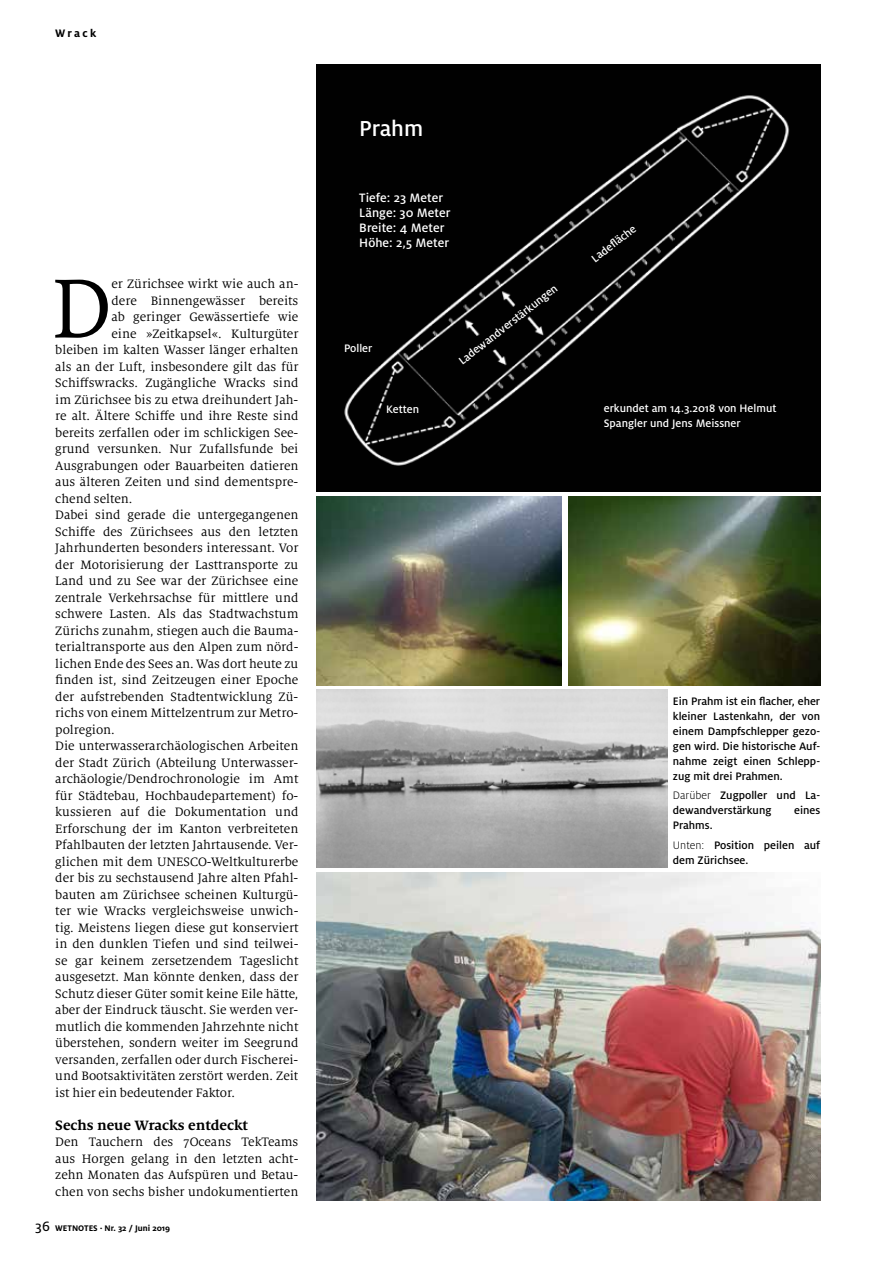
<style>
.page{position:relative;width:893px;height:1263px;background:#fff}
.page>*{position:absolute;margin:0;border:0;box-sizing:border-box;transform-origin:0 0}
.t1{font:92.85px "Milo Serif OT";color:#000}
.t2{font:500 24px "Milo OT";letter-spacing:-.005em;color:#fff}
.t3{font:700 15px "Milo Serif OT";color:#000}
.t4{font:13.5px/16.5px "Milo Serif OT";color:#000;text-align:justify}
.t5{font:500 13.5px/15px "Milo OT";color:#fff}
.t6{font:500 12px/15px "Milo OT";color:#000}
.t7{font:500 12px/15px "Milo OT";color:#fff}
.t8{font:700 12px "Milo OT";letter-spacing:.19em;color:#000}
.t9{font:700 9px "Milo OT";color:#000}
.s1{font-family:"Milo OT Text";font-weight:400;font-size:15px}
.s2{font-weight:300}
</style>
<div class="page">
<img style="left:316px;top:496px;width:246px;height:189px">
<img style="left:316px;top:689px;width:352px;height:179px">
<div style="left:316px;top:65px;width:505px;height:427px;background:#010101"></div>
<img style="left:568px;top:496px;width:252px;height:189px">
<img style="left:316px;top:872px;width:504px;height:328px">
<p class="t8" style="left:55px;top:26px;width:43px">Wrack</p>
<h1 class="t1" style="left:51px;top:259px;width:62px">D</h1>
<p class="t4" style="left:112px;top:276px;width:188px">er Zürichsee wirkt wie auch an-</p>
<p class="t4" style="left:112px;top:292px;width:188px">dere Binnengewässer bereits</p>
<p class="t4" style="left:112px;top:309px;width:188px">ab geringer Gewässertiefe wie</p>
<p class="t4" style="left:112px;top:325px;width:188px">eine »Zeitkapsel«. Kulturgüter</p>
<p class="t4" style="left:55px;top:342px;width:245px">bleiben im kalten Wasser länger erhalten</p>
<p class="t4" style="left:55px;top:358px;width:245px">als an der Luft, insbesondere gilt das für</p>
<p class="t4" style="left:55px;top:375px;width:245px">Schiffswracks. Zugängliche Wracks sind</p>
<p class="t4" style="left:55px;top:391px;width:245px">im Zürichsee bis zu etwa dreihundert Jah-</p>
<p class="t4" style="left:55px;top:408px;width:245px">re alt. Ältere Schiffe und ihre Reste sind</p>
<p class="t4" style="left:55px;top:424px;width:245px">bereits zerfallen oder im schlickigen See-</p>
<p class="t4" style="left:55px;top:441px;width:245px">grund versunken. Nur Zufallsfunde bei</p>
<p class="t4" style="left:55px;top:457px;width:245px">Ausgrabungen oder Bauarbeiten datieren</p>
<p class="t4" style="left:55px;top:474px;width:245px">aus älteren Zeiten und sind dementspre-</p>
<p class="t4" style="left:55px;top:490px;width:79px">chend selten.</p>
<p class="t4" style="left:55px;top:507px;width:245px">Dabei sind gerade die untergegangenen</p>
<p class="t4" style="left:55px;top:523px;width:245px">Schiffe des Zürichsees aus den letzten</p>
<p class="t4" style="left:55px;top:540px;width:245px">Jahrhunderten besonders interessant. Vor</p>
<p class="t4" style="left:55px;top:556px;width:245px">der Motorisierung der Lasttransporte zu</p>
<p class="t4" style="left:55px;top:573px;width:245px">Land und zu See war der Zürichsee eine</p>
<p class="t4" style="left:55px;top:589px;width:245px">zentrale Verkehrsachse für mittlere und</p>
<p class="t4" style="left:55px;top:606px;width:245px">schwere Lasten. Als das Stadtwachstum</p>
<p class="t4" style="left:55px;top:622px;width:245px">Zürichs zunahm, stiegen auch die Bauma-</p>
<p class="t4" style="left:55px;top:639px;width:245px">terialtransporte aus den Alpen zum nörd-</p>
<p class="t4" style="left:55px;top:655px;width:245px">lichen Ende des Sees an. Was dort heute zu</p>
<p class="t4" style="left:55px;top:672px;width:245px">finden ist, sind Zeitzeugen einer Epoche</p>
<p class="t4" style="left:55px;top:688px;width:245px">der aufstrebenden Stadtentwicklung Zü-</p>
<p class="t4" style="left:55px;top:705px;width:245px">richs von einem Mittelzentrum zur Metro-</p>
<p class="t4" style="left:55px;top:721px;width:61px">polregion.</p>
<p class="t4" style="left:55px;top:738px;width:245px">Die unterwasserarchäologischen Arbeiten</p>
<p class="t4" style="left:55px;top:754px;width:245px">der Stadt Zürich (Abteilung Unterwasser-</p>
<p class="t4" style="left:55px;top:771px;width:245px">archäologie/Dendrochronologie im Amt</p>
<p class="t4" style="left:55px;top:787px;width:245px">für Städtebau, Hochbaudepartement) fo-</p>
<p class="t4" style="left:55px;top:804px;width:245px">kussieren auf die Dokumentation und</p>
<p class="t4" style="left:55px;top:820px;width:245px">Erforschung der im Kanton verbreiteten</p>
<p class="t4" style="left:55px;top:837px;width:245px">Pfahlbauten der letzten Jahrtausende. Ver-</p>
<p class="t4" style="left:55px;top:853px;width:245px">glichen mit dem UNESCO-Weltkulturerbe</p>
<p class="t4" style="left:55px;top:870px;width:245px">der bis zu sechstausend Jahre alten Pfahl-</p>
<p class="t4" style="left:55px;top:886px;width:245px">bauten am Zürichsee scheinen Kulturgü-</p>
<p class="t4" style="left:55px;top:903px;width:245px">ter wie Wracks vergleichsweise unwich-</p>
<p class="t4" style="left:55px;top:919px;width:245px">tig. Meistens liegen diese gut konserviert</p>
<p class="t4" style="left:55px;top:936px;width:245px">in den dunklen Tiefen und sind teilwei-</p>
<p class="t4" style="left:55px;top:952px;width:245px">se gar keinem zersetzendem Tageslicht</p>
<p class="t4" style="left:55px;top:969px;width:245px">ausgesetzt. Man könnte denken, dass der</p>
<p class="t4" style="left:55px;top:985px;width:245px">Schutz dieser Güter somit keine Eile hätte,</p>
<p class="t4" style="left:55px;top:1002px;width:245px">aber der Eindruck täuscht. Sie werden ver-</p>
<p class="t4" style="left:55px;top:1018px;width:245px">mutlich die kommenden Jahrzehnte nicht</p>
<p class="t4" style="left:55px;top:1035px;width:245px">überstehen, sondern weiter im Seegrund</p>
<p class="t4" style="left:55px;top:1051px;width:245px">versanden, zerfallen oder durch Fischerei-</p>
<p class="t4" style="left:55px;top:1068px;width:245px">und Bootsaktivitäten zerstört werden. Zeit</p>
<p class="t4" style="left:55px;top:1084px;width:181px">ist hier ein bedeutender Faktor.</p>
<p class="t3" style="left:55px;top:1116px;width:194px">Sechs neue Wracks entdeckt</p>
<p class="t4" style="left:55px;top:1134px;width:245px">Den Tauchern des 7Oceans TekTeams aus Horgen gelang in den letzten acht&shy;zehn Monaten das Aufspüren und Betau&shy;chen von sechs bisher undokumentierten</p>
<p class="t9" style="left:35px;top:1223px;width:137px"><span class="s1">36</span> WETNOTES · Nr. 32 / Juni 2019</p>
<h2 class="t2" style="left:359px;top:115px;width:65px">Prahm</h2>
<p class="t5" style="left:359px;top:190px;width:93px">Tiefe: 23 Meter<br>Länge: 30 Meter<br>Breite: 4 Meter<br>Höhe: 2,5 Meter</p>
<p class="t7" style="left:344px;top:341px;width:30px">Poller</p>
<p class="t7" style="left:455px;top:356px;width:124px;rotate:-38deg">Ladewandverstärkungen</p>
<p class="t7" style="left:386px;top:402px;width:34px">Ketten</p>
<p class="t7" style="left:588px;top:254px;width:55px;rotate:-38deg">Ladefl äche</p>
<p class="t7" style="left:604px;top:400px;width:174px">erkundet am 14.3.2018 von Helmut<br>Spangler und Jens Meissner</p>
<p class="t6" style="left:673px;top:694px;width:149px;text-align:justify">Ein Prahm ist ein flacher, eher kleiner Lastenkahn, der von einem Dampfschlepper gezo&shy;gen wird. Die historische Auf&shy;nahme zeigt einen Schlepp&shy;zug mit drei Prahmen.</p>
<p class="t6" style="left:673px;top:788px;width:149px"><span class="s2">Darüber</span> Zugpoller und La&shy;dewandverstärkung</p>
<p class="t6" style="left:794px;top:803px;width:28px">eines</p>
<p class="t6" style="left:673px;top:816px;width:149px;line-height:19.2px">Prahms.<br><span class="s2">Unten:</span> Position peilen auf</p>
<p class="t6" style="left:673px;top:852px;width:77px">dem Zürichsee.</p>
</div>
